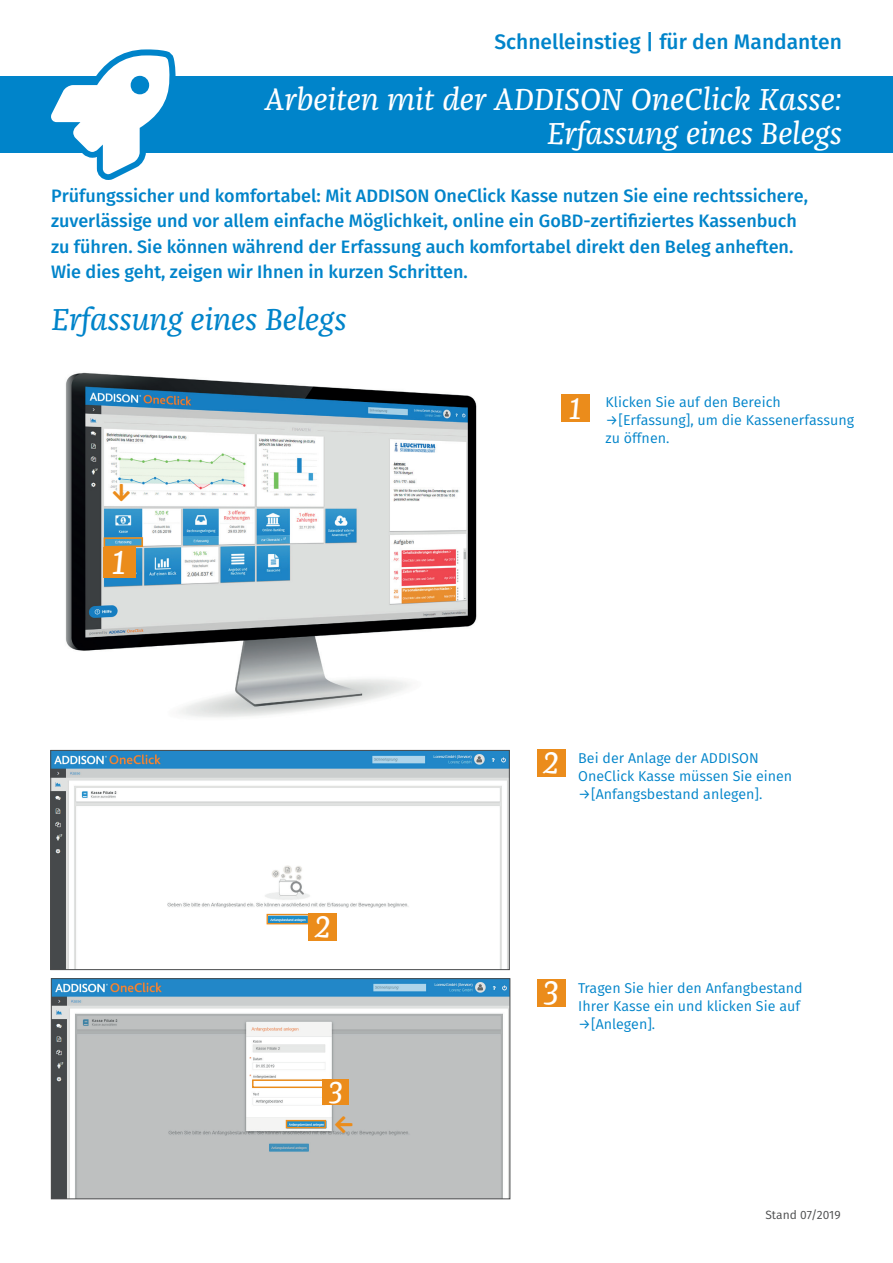
<style>
.page{position:relative;width:893px;height:1263px;background:#fff}
.page>*{position:absolute;margin:0;border:0;box-sizing:border-box;transform-origin:0 0}
.t1{font:italic 38.25px "Franziska Pro";color:#fff}
.t2{font:italic 34.5px "Franziska Pro";color:#fff}
.t3{font:italic 31.8px "Franziska Pro";color:#fff}
.t4{font:italic 31.5px/34.5px "Franziska Pro";letter-spacing:-.005em;color:#fff;text-align:right}
.t5{font:italic 31.5px "Franziska Pro";letter-spacing:-.005em;color:#0084ca}
.t6{font:500 21px "Fira Sans";color:#0084ca}
.t7{font:500 18px/25.5px "Fira Sans";color:#0084ca}
.t8{font:14.25px/18px "Fira Sans";color:#0084ca}
.t9{font:12px "Fira Sans";color:#4b4c4d}
</style>
<div class="page">
<div style="left:0;top:77px;width:893px;height:76px;background:#0084ca"></div>
<div style="left:561px;top:395px;width:29px;height:27px;background:#eb8c1b"></div>
<div style="left:537px;top:750px;width:29px;height:27px;background:#eb8c1b"></div>
<img style="left:52px;top:752px;width:456px;height:216px">
<div style="left:50px;top:750px;width:460px;height:220px;border:1px solid #4b4c4d"></div>
<div style="left:267px;top:914px;width:42px;height:10px;border:1px solid #eb8c1b"></div>
<img style="left:53px;top:980px;width:455px;height:217px">
<div style="left:51px;top:978px;width:459px;height:221px;border:1px solid #4b4c4d"></div>
<div style="left:322px;top:1080px;width:27px;height:25px;background:#eb8c1b"></div>
<img style="left:65px;top:372px;width:412px;height:346px">
<svg style="left:103px;top:536px;width:41px;height:12px"></svg>
<div style="left:104px;top:547px;width:32px;height:30px;background:#eb8c1b"></div>
<div style="left:286px;top:1120px;width:40px;height:8px;border:1px solid #eb8c1b"></div>
<div style="left:252px;top:1079px;width:72px;height:9px;border:1px solid #eb8c1b"></div>
<div style="left:537px;top:980px;width:29px;height:27px;background:#eb8c1b"></div>
<div style="left:308px;top:914px;width:29px;height:27px;background:#eb8c1b"></div>
<svg style="left:335px;top:1116px;width:18px;height:17px"></svg>
<svg style="left:35px;top:49px;width:147px;height:131px"></svg>
<svg style="left:113px;top:484px;width:17px;height:17px"></svg>
<p class="t6" style="left:494px;top:25px;width:349px">Schnelleinstieg | für den Mandanten</p>
<h3 class="t4" style="left:264px;top:82px;width:579px">Arbeiten mit der ADDISON OneClick Kasse:<br>Erfassung eines Belegs</h3>
<p class="t7" style="left:51px;top:182px;width:758px">Prüfungssicher und komfortabel: Mit ADDISON OneClick Kasse nutzen Sie eine rechtssichere, zuverlässige und vor allem einfache Möglichkeit, online ein GoBD-zertifiziertes Kassenbuch zu führen. Sie können während der Erfassung auch komfortabel direkt den Beleg anheften.<br>Wie dies geht, zeigen wir Ihnen in kurzen Schritten.</p>
<h3 class="t5" style="left:52px;top:300px;width:296px">Erfassung eines Belegs</h3>
<h1 class="t1" style="left:112px;top:537px;width:15px">1</h1>
<h2 class="t2" style="left:315px;top:904px;width:17px">2</h2>
<h3 class="t3" style="left:328px;top:1070px;width:16px">3</h3>
<h2 class="t2" style="left:569px;top:385px;width:14px">1</h2>
<p class="t8" style="left:606px;top:392px;width:177px">Klicken Sie auf den Bereich</p>
<p class="t8" style="left:606px;top:410px;width:250px">→[Erfassung], um die Kassenerfassung zu öffnen.</p>
<h2 class="t2" style="left:543px;top:739px;width:17px">2</h2>
<p class="t8" style="left:578px;top:748px;width:215px">Bei der Anlage der ADDISON<br>OneClick Kasse müssen Sie einen</p>
<p class="t8" style="left:578px;top:784px;width:186px">→[Anfangsbestand anlegen].</p>
<h2 class="t2" style="left:543px;top:969px;width:18px">3</h2>
<p class="t8" style="left:578px;top:978px;width:226px">Tragen Sie hier den Anfangbestand<br>Ihrer Kasse ein und klicken Sie auf</p>
<p class="t8" style="left:578px;top:1014px;width:78px">→[Anlegen].</p>
<p class="t9" style="left:765px;top:1206px;width:77px">Stand 07/2019</p>
</div>
